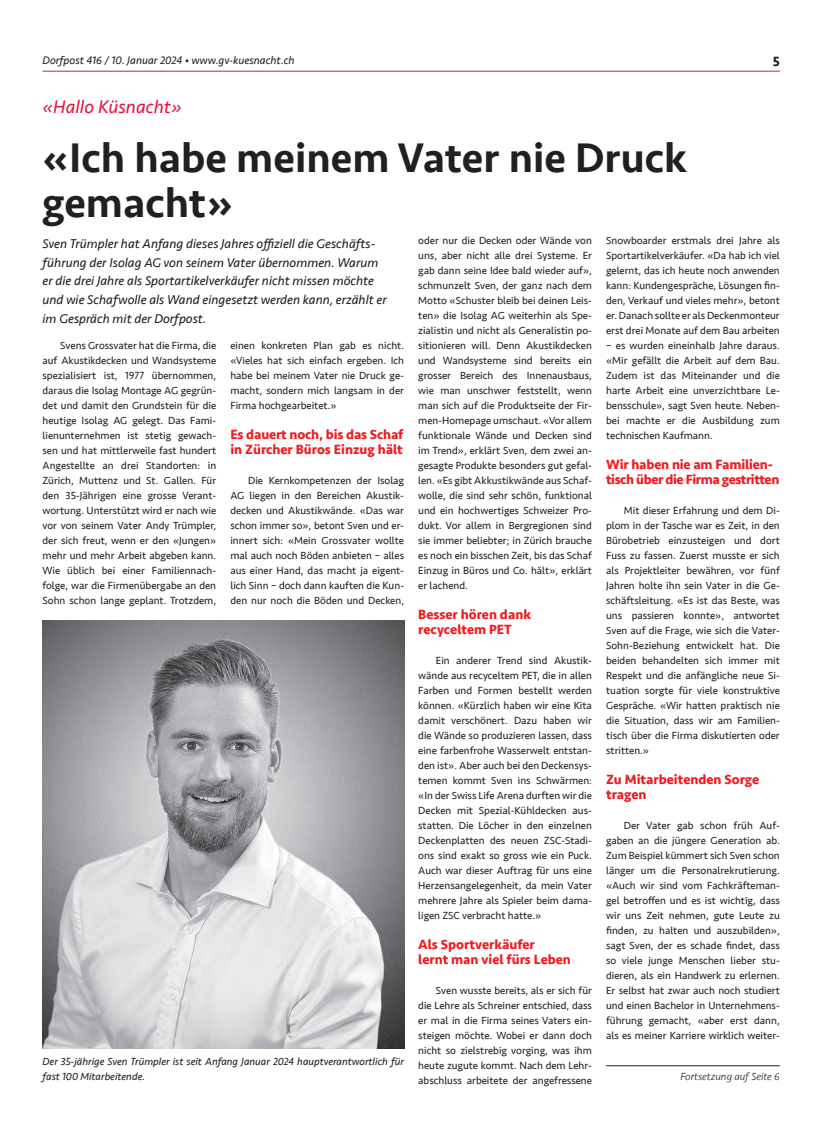
<style>
.page{position:relative;width:833px;height:1134px;background:#fff}
.page>*{position:absolute;margin:0;border:0;box-sizing:border-box;transform-origin:0 0}
.t1{font:500 42.5px/45px "Seravek";color:#231f20}
.t2{font:italic 18.75px "Seravek";color:#e4183e}
.t3{font:700 13.75px/15px "Seravek";color:#ee1d23}
.t4{font:700 13.75px/15px "Seravek";letter-spacing:-.03em;color:#ee1d23}
.t5{font:700 13.75px "Seravek";color:#231f20}
.t6{font:italic 13.12px/18.8px "Seravek";color:#231f20}
.t7{font:italic 11.25px "Seravek";color:#231f20}
.t8{font:10.62px/15px "Seravek";color:#231f20;text-align:justify}
.t9{font:italic 10.62px/15px "Seravek";color:#231f20}
.t10{font:italic 300 10.62px "Seravek";color:#231f20}
</style>
<div class="page">
<hr style="left:43px;top:71px;width:737px;height:1px;background:#d1232a">
<img style="left:43px;top:620px;width:361px;height:429px">
<hr style="left:606px;top:1065px;width:174px;height:1px;background:#231f20">
<p class="t7" style="left:43px;top:51px;width:254px">Dorfpost 416 / 10. Januar 2024 • www.gv-kuesnacht.ch</p>
<p class="t5" style="left:772px;top:50px;width:9px">5</p>
<h2 class="t2" style="left:43px;top:92px;width:141px">«Hallo Küsnacht»</h2>
<h1 class="t1" style="left:43px;top:135px;width:646px">«Ich habe meinem Vater nie Druck gemacht»</h1>
<p class="t6" style="left:43px;top:234px;width:346px">Sven Trümpler hat Anfang dieses Jahres offiziell die Geschäfts&shy;führung der Isolag AG von seinem Vater übernommen. Warum er die drei Jahre als Sportartikelverkäufer nicht missen möchte und wie Schafwolle als Wand eingesetzt werden kann, erzählt er im Gespräch mit der Dorfpost.</p>
<p class="t8" style="left:606px;top:232px;width:175px">Snowboarder erstmals drei Jahre als Sportartikelverkäufer. «Da hab ich viel gelernt, das ich heute noch anwenden kann: Kundengespräche, Lösungen fin&shy;den, Verkauf und vieles mehr», betont er. Danach sollte er als Deckenmonteur erst drei Monate auf dem Bau arbeiten</p>
<p class="t8" style="left:606px;top:338px;width:175px">– es wurden eineinhalb Jahre daraus. «Mir gefällt die Arbeit auf dem Bau.<br>Zudem ist das Miteinander und die harte Arbeit eine unverzichtbare Le&shy;bensschule», sagt Sven heute. Neben&shy;bei machte er die Ausbildung zum technischen Kaufmann.</p>
<p class="t4" style="left:606px;top:456px;width:175px">Wir haben nie am Familien&shy;tisch über die Firma gestritten</p>
<p class="t8" style="left:606px;top:502px;width:175px;text-indent:18px">Mit dieser Erfahrung und dem Di&shy;plom in der Tasche war es Zeit, in den Bürobetrieb einzusteigen und dort Fuss zu fassen. Zuerst musste er sich als Projektleiter bewähren, vor fünf Jahren holte ihn sein Vater in die Ge&shy;schäftsleitung. «Es ist das Beste, was uns passieren konnte», antwortet Sven auf die Frage, wie sich die Vater-Sohn-Beziehung entwickelt hat. Die beiden behandelten sich immer mit Respekt und die anfängliche neue Si&shy;tuation sorgte für viele konstruktive Gespräche. «Wir hatten praktisch nie die Situation, dass wir am Familien&shy;tisch über die Firma diskutierten oder stritten.»</p>
<p class="t3" style="left:606px;top:771px;width:155px">Zu Mitarbeitenden Sorge tragen</p>
<p class="t8" style="left:606px;top:817px;width:175px;text-indent:18px">Der Vater gab schon früh Auf&shy;gaben an die jüngere Generation ab.<br>Zum Beispiel kümmert sich Sven schon länger um die Personalrekrutierung. «Auch wir sind vom Fachkräfteman&shy;gel betroffen und es ist wichtig, dass wir uns Zeit nehmen, gute Leute zu finden, zu halten und auszubilden», sagt Sven, der es schade findet, dass so viele junge Menschen lieber stu&shy;dieren, als ein Handwerk zu erlernen.<br>Er selbst hat zwar auch noch studiert und einen Bachelor in Unternehmens&shy;führung gemacht, «aber erst dann, als es meiner Karriere wirklich weiter-</p>
<p class="t8" style="left:418px;top:233px;width:175px">oder nur die Decken oder Wände von uns, aber nicht alle drei Systeme. Er gab dann seine Idee bald wieder auf», schmunzelt Sven, der ganz nach dem Motto «Schuster bleib bei deinen Leis&shy;ten» die Isolag AG weiterhin als Spe&shy;zialistin und nicht als Generalistin po&shy;sitionieren will. Denn Akustikdecken und Wandsysteme sind bereits ein grosser Bereich des Innenausbaus, wie man unschwer feststellt, wenn man sich auf die Produktseite der Fir&shy;men-Homepage umschaut. «Vor allem funktionale Wände und Decken sind im Trend», erklärt Sven, dem zwei an&shy;gesagte Produkte besonders gut gefal&shy;len. «Es gibt Akkustikwände aus Schaf&shy;wolle, die sind sehr schön, funktional und ein hochwertiges Schweizer Pro&shy;dukt. Vor allem in Bergregionen sind sie immer beliebter; in Zürich brauche es noch ein bisschen Zeit, bis das Schaf Einzug in Büros und Co. hält», erklärt er lachend.</p>
<p class="t3" style="left:418px;top:606px;width:114px">Besser hören dank recyceltem PET</p>
<p class="t8" style="left:418px;top:652px;width:175px;text-indent:18px">Ein anderer Trend sind Akustik&shy;wände aus recyceltem PET, die in allen Farben und Formen bestellt werden können. «Kürzlich haben wir eine Kita damit verschönert. Dazu haben wir die Wände so produzieren lassen, dass eine farbenfrohe Wasserwelt entstan&shy;den ist». Aber auch bei den Deckensys&shy;temen kommt Sven ins Schwärmen: «In der Swiss Life Arena durften wir die Decken mit Spezial-Kühldecken aus&shy;statten. Die Löcher in den einzelnen Deckenplatten des neuen ZSC-Stadi&shy;ons sind exakt so gross wie ein Puck.<br>Auch war dieser Auftrag für uns eine Herzensangelegenheit, da mein Vater mehrere Jahre als Spieler beim dama&shy;ligen ZSC verbracht hatte.»</p>
<p class="t3" style="left:418px;top:936px;width:154px">Als Sportverkäufer<br>lernt man viel fürs Leben</p>
<p class="t8" style="left:418px;top:982px;width:175px;text-indent:18px">Sven wusste bereits, als er sich für die Lehre als Schreiner entschied, dass er mal in die Firma seines Vaters ein&shy;steigen möchte. Wobei er dann doch nicht so zielstrebig vorging, was ihm heute zugute kommt. Nach dem Lehr&shy;abschluss arbeitete der angefressene</p>
<p class="t8" style="left:43px;top:337px;width:175px;text-indent:18px">Svens Grossvater hat die Firma, die auf Akustikdecken und Wandsysteme spezialisiert ist, 1977 übernommen, daraus die Isolag Montage AG gegrün&shy;det und damit den Grundstein für die heutige Isolag AG gelegt. Das Fami&shy;lienunternehmen ist stetig gewach&shy;sen und hat mittlerweile fast hundert Angestellte an drei Standorten: in Zürich, Muttenz und St. Gallen. Für den 35-Jährigen eine grosse Verant&shy;wortung. Unterstützt wird er nach wie vor von seinem Vater Andy Trümpler, der sich freut, wenn er den «Jungen» mehr und mehr Arbeit abgeben kann.<br>Wie üblich bei einer Familiennach&shy;folge, war die Firmenübergabe an den Sohn schon lange geplant. Trotzdem,</p>
<p class="t8" style="left:230px;top:338px;width:175px">einen konkreten Plan gab es nicht. «Vieles hat sich einfach ergeben. Ich habe bei meinem Vater nie Druck ge&shy;macht, sondern mich langsam in der Firma hochgearbeitet.»</p>
<p class="t3" style="left:230px;top:426px;width:174px">Es dauert noch, bis das Schaf in Zürcher Büros Einzug hält</p>
<p class="t8" style="left:230px;top:472px;width:175px;text-indent:18px">Die Kernkompetenzen der Isolag AG liegen in den Bereichen Akustik&shy;decken und Akustikwände. «Das war schon immer so», betont Sven und er&shy;innert sich: «Mein Grossvater wollte mal auch noch Böden anbieten – alles aus einer Hand, das macht ja eigent&shy;lich Sinn – doch dann kauften die Kun&shy;den nur noch die Böden und Decken,</p>
<p class="t9" style="left:43px;top:1054px;width:363px">Der 35-jährige Sven Trümpler ist seit Anfang Januar 2024 hauptverantwortlich für fast 100 Mitarbeitende.</p>
<p class="t10" style="left:680px;top:1070px;width:101px">Fortsetzung auf Seite 6</p>
</div>
